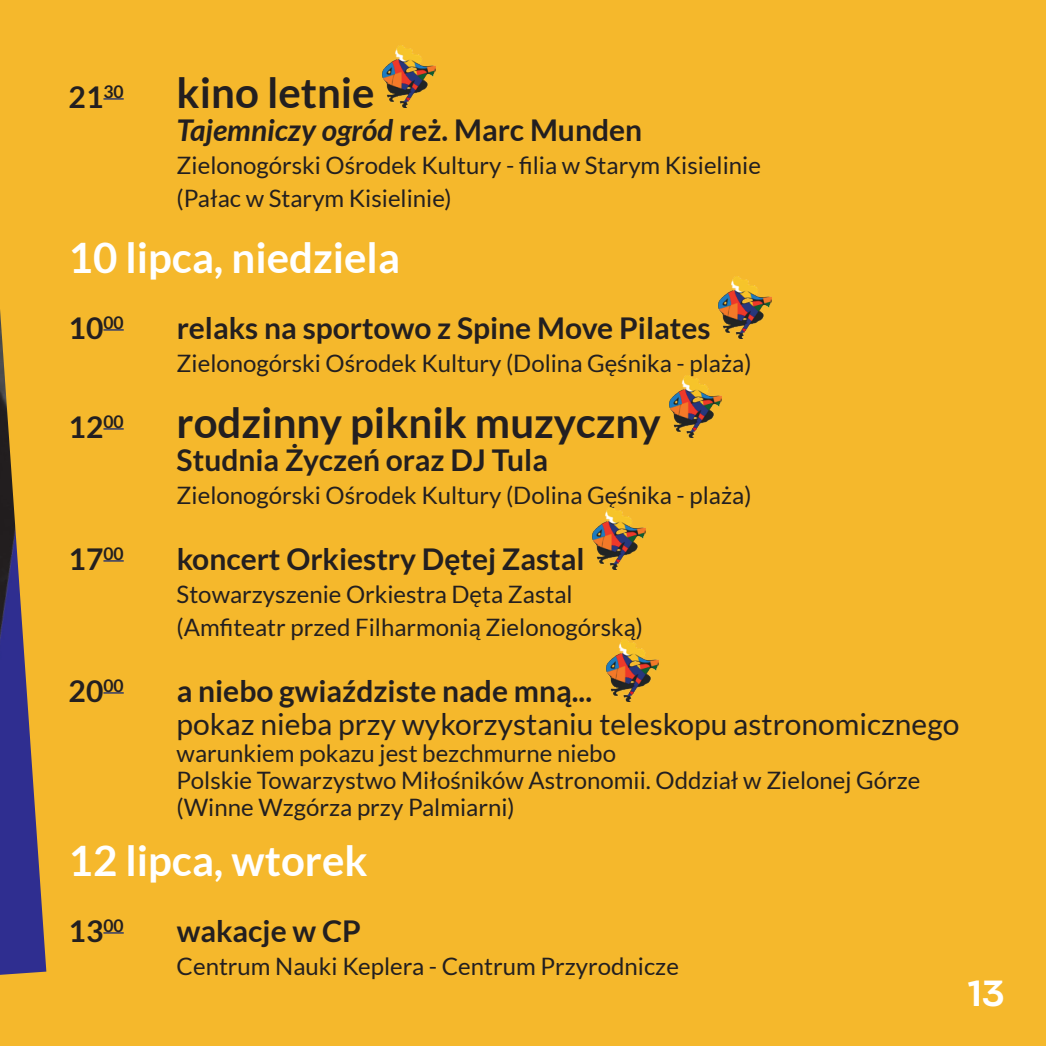
<style>
.page{position:relative;width:1046px;height:1046px;background:#fff}
.page>*{position:absolute;margin:0;border:0;box-sizing:border-box;transform-origin:0 0}
.t1{font:700 42px "Lato";color:#231f20}
.t2{font:700 42px "Lato";color:#fff}
.t3{font:700 36px "Zona Pro";color:#fff}
.t4{font:700 30px "Lato";color:#231f20}
.t5{font:30px "Lato";color:#231f20}
.t6{font:italic 700 30px "Lato";color:#231f20}
.t7{font:24px/33px "Lato";color:#231f20}
.s1{font-style:normal}
</style>
<div class="page">
<hr style="left:0;top:0;width:1px;height:1046px;background:#f47e2e">
<div style="left:1px;top:0;width:1045px;height:1046px;background:#f5b82c"></div>
<hr style="left:103px;top:98px;width:21px;height:2px;background:#24326f">
<hr style="left:103px;top:329px;width:21px;height:2px;background:#24326f">
<hr style="left:103px;top:428px;width:21px;height:2px;background:#24326f">
<hr style="left:103px;top:560px;width:21px;height:2px;background:#24326f">
<hr style="left:103px;top:692px;width:21px;height:2px;background:#24326f">
<hr style="left:103px;top:932px;width:21px;height:2px;background:#24326f">
<img style="left:383px;top:46px;width:53px;height:62px">
<img style="left:719px;top:277px;width:52px;height:62px">
<img style="left:669px;top:376px;width:53px;height:62px">
<img style="left:593px;top:508px;width:53px;height:62px">
<img style="left:606px;top:640px;width:53px;height:62px">
<img style="left:0;top:309px;width:46px;height:666px">
<p class="t4" style="left:69px;top:80px;width:57px">21<sup>30</sup></p>
<h1 class="t1" style="left:177px;top:69px;width:200px">kino letnie</h1>
<p class="t6" style="left:177px;top:113px;width:467px">Tajemniczy ogród <span class="s1">reż. Marc Munden</span></p>
<p class="t7" style="left:177px;top:149px;width:586px">Zielonogórski Ośrodek Kultury - filia w Starym Kisielinie (Pałac w Starym Kisielinie)</p>
<h1 class="t2" style="left:69px;top:234px;width:333px">10 lipca, niedziela</h1>
<p class="t4" style="left:69px;top:311px;width:57px">10<sup>00</sup></p>
<p class="t4" style="left:177px;top:311px;width:535px">relaks na sportowo z Spine Move Pilates</p>
<p class="t7" style="left:177px;top:347px;width:576px">Zielonogórski Ośrodek Kultury (Dolina Gęśnika - plaża)</p>
<p class="t4" style="left:69px;top:410px;width:57px">12<sup>00</sup></p>
<h1 class="t1" style="left:177px;top:399px;width:486px">rodzinny piknik muzyczny</h1>
<p class="t4" style="left:177px;top:443px;width:373px">Studnia Życzeń oraz DJ Tula</p>
<p class="t7" style="left:177px;top:479px;width:576px">Zielonogórski Ośrodek Kultury (Dolina Gęśnika - plaża)</p>
<p class="t4" style="left:69px;top:542px;width:57px">17<sup>00</sup></p>
<p class="t4" style="left:177px;top:542px;width:409px">koncert Orkiestry Dętej Zastal</p>
<p class="t7" style="left:177px;top:578px;width:468px">Stowarzyszenie Orkiestra Dęta Zastal (Amfiteatr przed Filharmonią Zielonogórską)</p>
<p class="t4" style="left:69px;top:674px;width:57px">20<sup>00</sup></p>
<p class="t4" style="left:177px;top:674px;width:417px">a niebo gwiaździste nade mną...</p>
<p class="t5" style="left:177px;top:707px;width:784px">pokaz nieba przy wykorzystaniu teleskopu astronomicznego</p>
<p class="t7" style="left:177px;top:740px;width:745px;line-height:27px">warunkiem pokazu jest bezchmurne niebo<br>Polskie Towarzystwo Miłośników Astronomii. Oddział w Zielonej Górze (Winne Wzgórza przy Palmiarni)</p>
<h1 class="t2" style="left:69px;top:837px;width:300px">12 lipca, wtorek</h1>
<p class="t4" style="left:69px;top:914px;width:57px">13<sup>00</sup></p>
<p class="t4" style="left:177px;top:914px;width:186px">wakacje w CP</p>
<p class="t7" style="left:177px;top:950px;width:504px">Centrum Nauki Keplera - Centrum Przyrodnicze</p>
<h2 class="t3" style="left:968px;top:970px;width:38px">13</h2>
</div>
